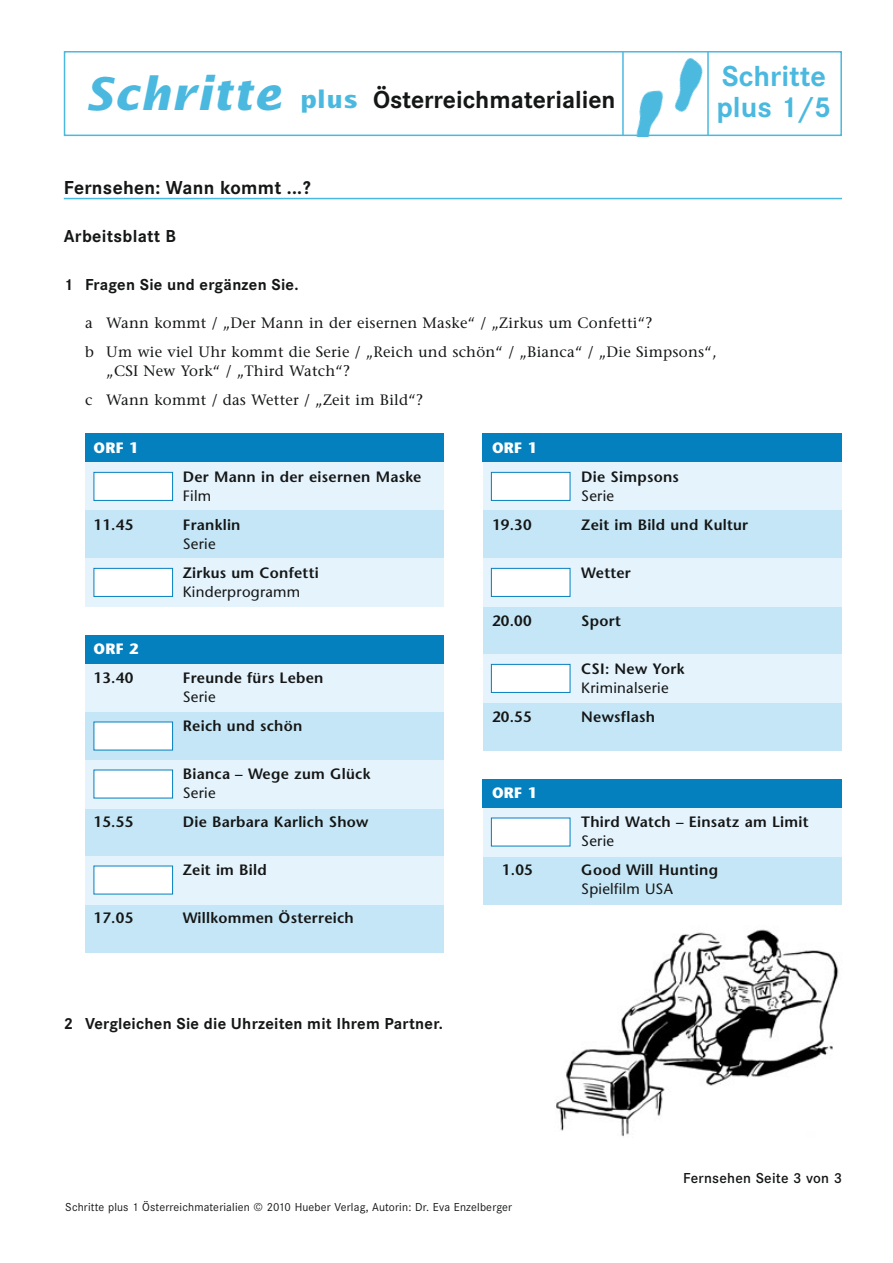
<style>
.page{position:relative;width:893px;height:1263px;background:#fff}
.page>*{position:absolute;margin:0;border:0;box-sizing:border-box;transform-origin:0 0}
.t1{font:700 30px/31.5px "Corporate S";color:#4bb9df}
.t2{font:700 25.5px "Corporate S";color:#151616}
.t3{font:700 19.5px "Corporate S";letter-spacing:.015em;color:#151616}
.t4{font:700 18px "Corporate S";letter-spacing:.015em;color:#151616}
.t5{font:700 16.5px "Corporate S";letter-spacing:.015em;color:#151616}
.t6{font:600 15px "Stone Sans";letter-spacing:.015em;color:#151616}
.t7{font:15px/28.8px "Stone Serif LT";letter-spacing:.015em;color:#151616}
.t8{font:15px "Stone Sans";letter-spacing:.015em;color:#151616}
.t9{font:600 15px "Corporate S";letter-spacing:.015em;color:#151616}
.t10{font:700 15px "Stone Sans";letter-spacing:.02em;color:#fff}
.t11{font:12px "Corporate S";letter-spacing:.015em;color:#151616}
.s1{font-family:"Lucida Sans";font-style:italic;font-size:45px;color:#4bb9df}
.s2{font-family:"Lucida Sans";font-size:24px;color:#4bb9df}
</style>
<div class="page">
<img style="left:636px;top:89px;width:26px;height:44px">
<img style="left:662px;top:57px;width:41px;height:55px">
<hr style="left:622px;top:51px;width:2px;height:85px;background:#4bb9df">
<hr style="left:707px;top:51px;width:2px;height:84px;background:#4bb9df">
<div style="left:85px;top:664px;width:358px;height:48px;background:#e4f3fc"></div>
<div style="left:85px;top:712px;width:358px;height:48px;background:#c5e6f6"></div>
<div style="left:85px;top:808px;width:358px;height:48px;background:#c5e6f6"></div>
<div style="left:85px;top:904px;width:358px;height:48px;background:#c5e6f6"></div>
<div style="left:85px;top:760px;width:358px;height:48px;background:#e4f3fc"></div>
<div style="left:85px;top:856px;width:358px;height:48px;background:#e4f3fc"></div>
<div style="left:483px;top:462px;width:359px;height:48px;background:#e4f3fc"></div>
<div style="left:483px;top:510px;width:359px;height:48px;background:#c5e6f6"></div>
<div style="left:483px;top:606px;width:359px;height:48px;background:#c5e6f6"></div>
<div style="left:483px;top:856px;width:359px;height:48px;background:#c5e6f6"></div>
<div style="left:483px;top:702px;width:359px;height:48px;background:#c5e6f6"></div>
<div style="left:483px;top:558px;width:359px;height:48px;background:#e4f3fc"></div>
<div style="left:483px;top:654px;width:359px;height:48px;background:#e4f3fc"></div>
<div style="left:483px;top:808px;width:359px;height:48px;background:#e4f3fc"></div>
<div style="left:85px;top:462px;width:358px;height:48px;background:#e4f3fc"></div>
<div style="left:85px;top:510px;width:358px;height:48px;background:#c5e6f6"></div>
<div style="left:85px;top:558px;width:358px;height:48px;background:#e4f3fc"></div>
<div style="left:85px;top:434px;width:358px;height:28px;background:#0580bf"></div>
<div style="left:85px;top:635px;width:358px;height:29px;background:#0580bf"></div>
<div style="left:482px;top:434px;width:360px;height:28px;background:#0580bf"></div>
<div style="left:482px;top:779px;width:360px;height:29px;background:#0580bf"></div>
<hr style="left:64px;top:198px;width:778px;height:1px;background:#4bb9df">
<div style="left:94px;top:473px;width:78px;height:27px;background:#fff"></div>
<div style="left:94px;top:472px;width:79px;height:29px;border:1px solid #0580bf"></div>
<div style="left:94px;top:569px;width:78px;height:27px;background:#fff"></div>
<div style="left:94px;top:568px;width:79px;height:29px;border:1px solid #0580bf"></div>
<div style="left:492px;top:473px;width:78px;height:27px;background:#fff"></div>
<div style="left:491px;top:472px;width:79px;height:29px;border:1px solid #0580bf"></div>
<div style="left:492px;top:569px;width:78px;height:27px;background:#fff"></div>
<div style="left:491px;top:568px;width:79px;height:29px;border:1px solid #0580bf"></div>
<div style="left:492px;top:665px;width:78px;height:27px;background:#fff"></div>
<div style="left:491px;top:664px;width:79px;height:29px;border:1px solid #0580bf"></div>
<div style="left:492px;top:818px;width:78px;height:28px;background:#fff"></div>
<div style="left:94px;top:722px;width:78px;height:28px;background:#fff"></div>
<div style="left:94px;top:770px;width:78px;height:28px;background:#fff"></div>
<div style="left:94px;top:866px;width:78px;height:28px;background:#fff"></div>
<img style="left:556px;top:929px;width:283px;height:208px">
<div style="left:64px;top:51px;width:778px;height:85px;border:2px solid #4bb9df"></div>
<h2 class="t2" style="left:85px;top:91px;width:532px"><span class="s1">Schritte</span> <span class="s2">plus</span> Österreichmaterialien</h2>
<h1 class="t1" style="left:716px;top:63px;width:116px">Schritte plus 1/5</h1>
<h3 class="t3" style="left:64px;top:180px;width:248px">Fernsehen: Wann kommt ...?</h3>
<p class="t4" style="left:64px;top:229px;width:114px">Arbeitsblatt B</p>
<p class="t5" style="left:64px;top:278px;width:236px">1 Fragen Sie und ergänzen Sie.</p>
<p class="t7" style="left:85px;top:310px;width:633px">a Wann kommt / „Der Mann in der eisernen Maske“ / „Zirkus um Confetti“?<br>b Um wie viel Uhr kommt die Serie / „Reich und schön“ / „Bianca“ / „Die Simpsons“,</p>
<p class="t7" style="left:85px;top:358px;width:340px;text-indent:21px">„CSI New York“ / „Third Watch“?<br>c Wann kommt / das Wetter / „Zeit im Bild“?</p>
<p class="t10" style="left:94px;top:442px;width:47px">ORF 1</p>
<p class="t6" style="left:183px;top:471px;width:240px">Der Mann in der eisernen Maske</p>
<p class="t8" style="left:183px;top:490px;width:30px">Film</p>
<p class="t6" style="left:94px;top:519px;width:41px">11.45</p>
<p class="t6" style="left:183px;top:519px;width:59px">Franklin</p>
<p class="t8" style="left:183px;top:538px;width:34px">Serie</p>
<p class="t6" style="left:183px;top:567px;width:137px">Zirkus um Confetti</p>
<p class="t8" style="left:183px;top:586px;width:119px">Kinderprogramm</p>
<p class="t10" style="left:94px;top:643px;width:47px">ORF 2</p>
<p class="t6" style="left:94px;top:672px;width:41px">13.40</p>
<p class="t6" style="left:183px;top:672px;width:142px">Freunde fürs Leben</p>
<p class="t8" style="left:183px;top:691px;width:34px">Serie</p>
<p class="t6" style="left:183px;top:720px;width:121px">Reich und schön</p>
<p class="t6" style="left:183px;top:768px;width:189px">Bianca – Wege zum Glück</p>
<p class="t8" style="left:183px;top:787px;width:34px">Serie</p>
<p class="t6" style="left:94px;top:816px;width:41px">15.55</p>
<p class="t6" style="left:183px;top:816px;width:187px">Die Barbara Karlich Show</p>
<p class="t6" style="left:183px;top:864px;width:85px">Zeit im Bild</p>
<p class="t6" style="left:94px;top:912px;width:41px">17.05</p>
<p class="t6" style="left:183px;top:912px;width:172px">Willkommen Österreich</p>
<p class="t5" style="left:64px;top:1018px;width:381px">2 Vergleichen Sie die Uhrzeiten mit Ihrem Partner.</p>
<p class="t10" style="left:492px;top:442px;width:47px">ORF 1</p>
<p class="t6" style="left:581px;top:471px;width:99px">Die Simpsons</p>
<p class="t8" style="left:581px;top:490px;width:34px">Serie</p>
<p class="t6" style="left:492px;top:519px;width:41px">19.30</p>
<p class="t6" style="left:581px;top:519px;width:169px">Zeit im Bild und Kultur</p>
<p class="t6" style="left:581px;top:567px;width:51px">Wetter</p>
<p class="t6" style="left:492px;top:615px;width:41px">20.00</p>
<p class="t6" style="left:581px;top:615px;width:41px">Sport</p>
<p class="t6" style="left:581px;top:663px;width:105px">CSI: New York</p>
<p class="t8" style="left:581px;top:682px;width:89px">Kriminalserie</p>
<p class="t6" style="left:492px;top:711px;width:41px">20.55</p>
<p class="t6" style="left:581px;top:711px;width:75px">Newsflash</p>
<p class="t10" style="left:492px;top:787px;width:47px">ORF 1</p>
<p class="t6" style="left:581px;top:816px;width:229px">Third Watch – Einsatz am Limit</p>
<p class="t8" style="left:581px;top:835px;width:34px">Serie</p>
<p class="t6" style="left:502px;top:864px;width:32px">1.05</p>
<p class="t6" style="left:581px;top:864px;width:138px">Good Will Hunting</p>
<p class="t8" style="left:581px;top:883px;width:93px">Spielfilm USA</p>
<p class="t9" style="left:683px;top:1173px;width:160px">Fernsehen Seite 3 von 3</p>
<p class="t11" style="left:65px;top:1203px;width:448px">Schritte plus 1 Österreichmaterialien © 2010 Hueber Verlag, Autorin: Dr. Eva Enzelberger</p>
</div>
